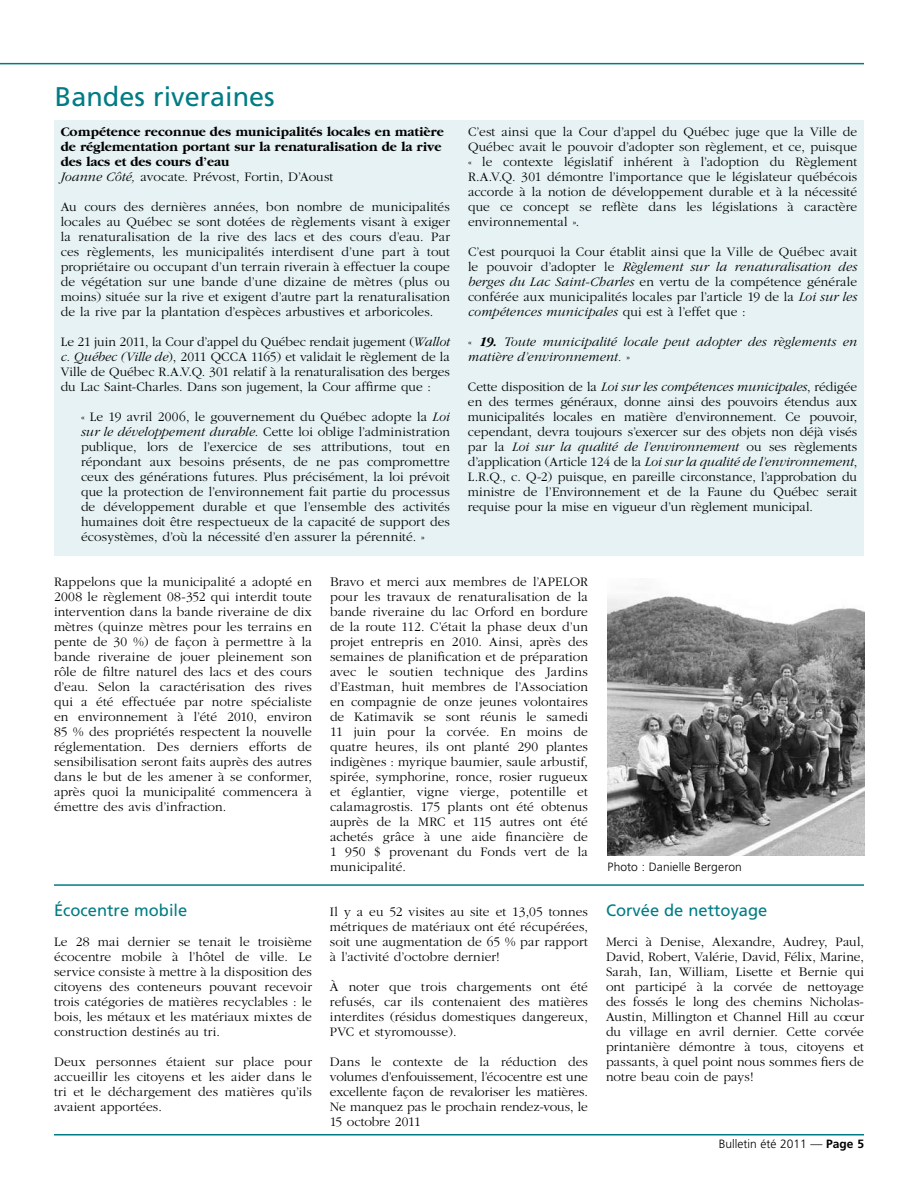
<style>
.page{position:relative;width:918px;height:1188px;background:#fff}
.page>*{position:absolute;margin:0;border:0;box-sizing:border-box;transform-origin:0 0}
.t1{font:27px "Frutiger LT Std";color:#007c85}
.t2{font:16.5px "Frutiger LT Std";color:#007c85}
.t3{font:300 13.5px/15px "Garamond";letter-spacing:.005em;color:#000;text-align:justify}
.t4{font:700 13.5px/15px "Garamond";color:#000}
.t5{font:italic 300 13.5px/15px "Garamond";letter-spacing:.01em;color:#000}
.t6{font:300 12px "Frutiger LT Std";letter-spacing:.005em;color:#000}
.s1{font-weight:300;font-style:italic}
.s2{font-weight:300}
.s3{font-style:italic}
.s4{font-style:normal}
.s5{font-weight:700}
</style>
<div class="page">
<hr style="left:54px;top:1134px;width:810px;height:2px;background:#007c85">
<div style="left:54px;top:121px;width:810px;height:435px;background:#e6f2f3"></div>
<hr style="left:0;top:63px;width:864px;height:1px;background:#007c85">
<hr style="left:54px;top:884px;width:810px;height:2px;background:#007c85">
<img style="left:608px;top:594px;width:256px;height:262px">
<h1 class="t1" style="left:55px;top:81px;width:221px">Bandes riveraines</h1>
<p class="t4" style="left:61px;top:124px;width:385px">Compétence reconnue des municipalités locales en matière de réglementation portant sur la renaturalisation de la rive des lacs et des cours d’eau<br><span class="s1">Joanne Côté,</span> <span class="s2">avocate. Prévost, Fortin, D’Aoust</span></p>
<p class="t3" style="left:61px;top:199px;width:391px">Au cours des dernières années, bon nombre de municipalités locales au Québec se sont dotées de règlements visant à exiger la renaturalisation de la rive des lacs et des cours d’eau. Par ces règlements, les municipalités interdisent d’une part à tout propriétaire ou occupant d’un terrain riverain à effectuer la coupe de végétation sur une bande d’une dizaine de mètres (plus ou moins) située sur la rive et exigent d’autre part la renaturalisation de la rive par la plantation d’espèces arbustives et arboricoles.</p>
<p class="t3" style="left:61px;top:334px;width:391px">Le 21 juin 2011, la Cour d’appel du Québec rendait jugement (<span class="s3">Wallot c. Québec (Ville de</span>), 2011 QCCA 1165) et validait le règlement de la Ville de Québec R.A.V.Q. 301 relatif à la renaturalisation des berges du Lac Saint-Charles. Dans son jugement, la Cour affirme que :</p>
<p class="t3" style="left:81px;top:409px;width:371px">« Le 19 avril 2006, le gouvernement du Québec adopte la <span class="s3">Loi sur le développement durable</span>. Cette loi oblige l’administration publique, lors de l’exercice de ses attributions, tout en répondant aux besoins présents, de ne pas compromettre ceux des générations futures. Plus précisément, la loi prévoit que la protection de l’environnement fait partie du processus de développement durable et que l’ensemble des activités humaines doit être respectueux de la capacité de support des écosystèmes, d’où la nécessité d’en assurer la pérennité. »</p>
<p class="t3" style="left:468px;top:124px;width:391px">C’est ainsi que la Cour d’appel du Québec juge que la Ville de Québec avait le pouvoir d’adopter son règlement, et ce, puisque « le contexte législatif inhérent à l’adoption du Règlement R.A.V.Q. 301 démontre l’importance que le législateur québécois accorde à la notion de développement durable et à la nécessité que ce concept se reflète dans les législations à caractère environnemental ».</p>
<p class="t3" style="left:468px;top:244px;width:391px">C’est pourquoi la Cour établit ainsi que la Ville de Québec avait le pouvoir d’adopter le <span class="s3">Règlement sur la renaturalisation des berges du Lac Saint-Charles</span> en vertu de la compétence générale conférée aux municipalités locales par l’article 19 de la <span class="s3">Loi sur les compétences municipales</span> qui est à l’effet que :</p>
<p class="t5" style="left:468px;top:334px;width:391px"><span class="s4">«</span> <span class="s5">19.</span> Toute municipalité locale peut adopter des règlements en matière d’environnement. <span class="s4">»</span></p>
<p class="t3" style="left:468px;top:379px;width:391px">Cette disposition de la <span class="s3">Loi sur les compétences municipales</span>, rédigée en des termes généraux, donne ainsi des pouvoirs étendus aux municipalités locales en matière d’environnement. Ce pouvoir, cependant, devra toujours s’exercer sur des objets non déjà visés par la <span class="s3">Loi sur la qualité de l’environnement</span> ou ses règlements d’application (Article 124 de la <span class="s3">Loi sur la qualité de l’environnement</span>, L.R.Q., c. Q-2) puisque, en pareille circonstance, l’approbation du ministre de l’Environnement et de la Faune du Québec serait requise pour la mise en vigueur d’un règlement municipal.</p>
<p class="t3" style="left:54px;top:574px;width:260px">Rappelons que la municipalité a adopté en 2008 le règlement 08-352 qui interdit toute intervention dans la bande riveraine de dix mètres (quinze mètres pour les terrains en pente de 30 %) de façon à permettre à la bande riveraine de jouer pleinement son rôle de filtre naturel des lacs et des cours d’eau. Selon la caractérisation des rives qui a été effectuée par notre spécialiste en environnement à l’été 2010, environ 85 % des propriétés respectent la nouvelle réglementation. Des derniers efforts de sensibilisation seront faits auprès des autres dans le but de les amener à se conformer, après quoi la municipalité commencera à émettre des avis d’infraction.</p>
<p class="t3" style="left:330px;top:574px;width:260px">Bravo et merci aux membres de l’APELOR pour les travaux de renaturalisation de la bande riveraine du lac Orford en bordure de la route 112. C’était la phase deux d’un projet entrepris en 2010. Ainsi, après des semaines de planification et de préparation avec le soutien technique des Jardins d’Eastman, huit membres de l’Association en compagnie de onze jeunes volontaires de Katimavik se sont réunis le samedi 11 juin pour la corvée. En moins de quatre heures, ils ont planté 290 plantes indigènes : myrique baumier, saule arbustif, spirée, symphorine, ronce, rosier rugueux et églantier, vigne vierge, potentille et calamagrostis. 175 plants ont été obtenus auprès de la MRC et 115 autres ont été achetés grâce à une aide financière de 1 950 $ provenant du Fonds vert de la municipalité.</p>
<p class="t2" style="left:54px;top:900px;width:135px">Écocentre mobile</p>
<p class="t3" style="left:54px;top:934px;width:260px">Le 28 mai dernier se tenait le troisième écocentre mobile à l’hôtel de ville. Le service consiste à mettre à la disposition des citoyens des conteneurs pouvant recevoir trois catégories de matières recyclables : le bois, les métaux et les matériaux mixtes de construction destinés au tri.</p>
<p class="t3" style="left:54px;top:1054px;width:259px">Deux personnes étaient sur place pour accueillir les citoyens et les aider dans le tri et le déchargement des matières qu’ils avaient apportées.</p>
<p class="t3" style="left:330px;top:904px;width:260px">Il y a eu 52 visites au site et 13,05 tonnes métriques de matériaux ont été récupérées, soit une augmentation de 65 % par rapport à l’activité d’octobre dernier!</p>
<p class="t3" style="left:330px;top:979px;width:259px">À noter que trois chargements ont été refusés, car ils contenaient des matières interdites (résidus domestiques dangereux, PVC et styromousse).</p>
<p class="t3" style="left:330px;top:1054px;width:259px">Dans le contexte de la réduction des volumes d’enfouissement, l’écocentre est une excellente façon de revaloriser les matières.<br>Ne manquez pas le prochain rendez-vous, le 15 octobre 2011</p>
<p class="t6" style="left:608px;top:860px;width:136px">Photo : Danielle Bergeron</p>
<p class="t2" style="left:606px;top:900px;width:163px">Corvée de nettoyage</p>
<p class="t3" style="left:606px;top:934px;width:260px">Merci à Denise, Alexandre, Audrey, Paul, David, Robert, Valérie, David, Félix, Marine, Sarah, Ian, William, Lisette et Bernie qui ont participé à la corvée de nettoyage des fossés le long des chemins Nicholas-Austin, Millington et Channel Hill au cœur du village en avril dernier. Cette corvée printanière démontre à tous, citoyens et passants, à quel point nous sommes fiers de notre beau coin de pays!</p>
<p class="t6" style="left:719px;top:1137px;width:147px">Bulletin été 2011 — <span class="s5">Page 5</span></p>
</div>
